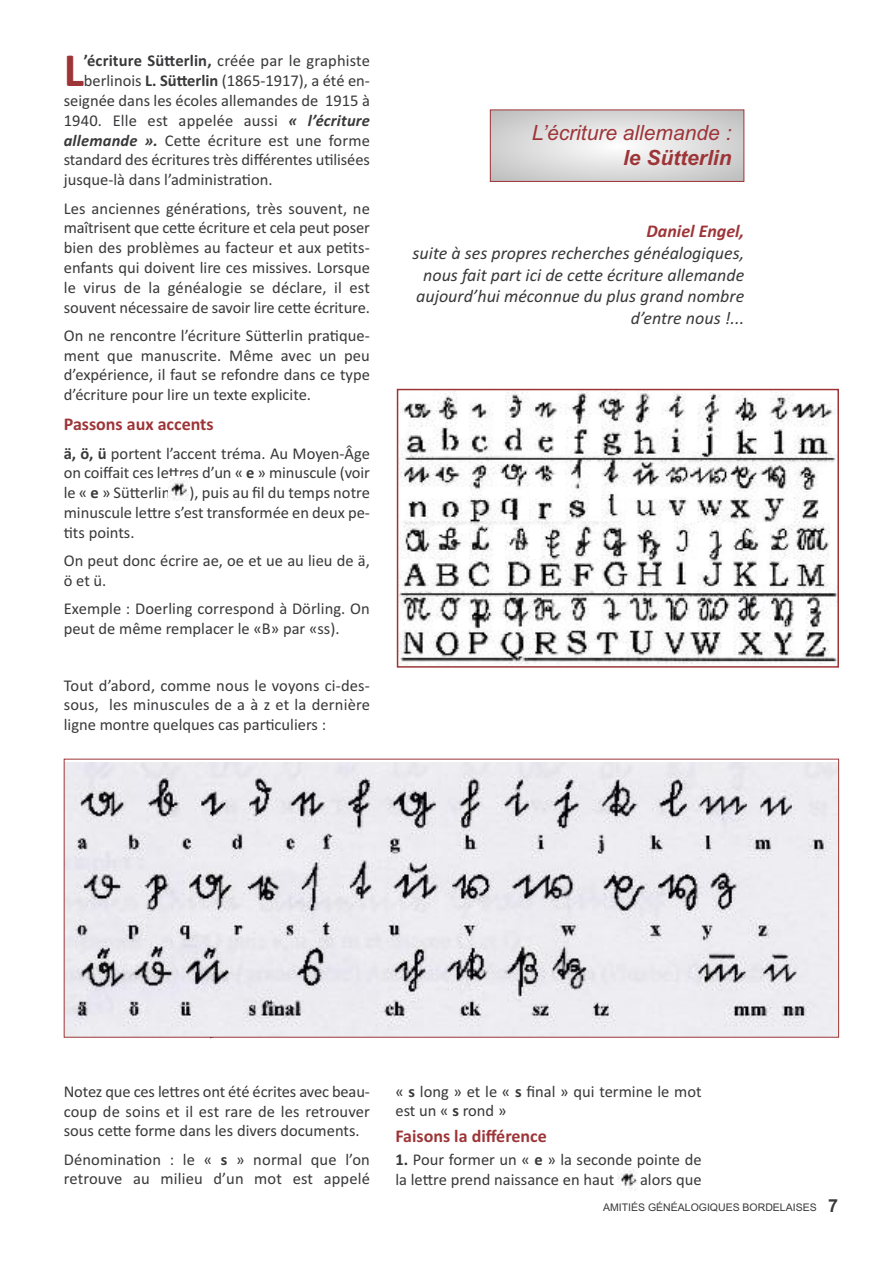
<style>
.page{position:relative;width:893px;height:1263px;background:#fff}
.page>*{position:absolute;margin:0;border:0;box-sizing:border-box;transform-origin:0 0}
.t1{font:700 47.85px "Calibri";color:#9d3538}
.t2{font:italic 21px "Arial";color:#9d3538}
.t3{font:italic 700 21px "Arial";color:#9d3538}
.t4{font:italic 18px/21.6px "Calibri";color:#39383a;text-align:right}
.t5{font:700 18px "Calibri";color:#9d3538}
.t6{font:italic 700 18px "Calibri";color:#9d3538}
.t7{font:16.5px/19.8px "Calibri";color:#39383a;text-align:justify}
.t8{font:700 16.5px "Calibri";letter-spacing:.01em;color:#39383a}
.t9{font:10.5px "Arial";color:#39383a}
.s1{font-weight:400}
.s2{font-weight:700}
.s3{font-weight:700;font-style:italic}
.s4{font-weight:700;font-size:18px}
</style>
<div class="page">
<svg style="left:492px;top:112px;width:250px;height:68px;background:#dbdadb"></svg>
<div style="left:490px;top:110px;width:254px;height:72px;border:1px solid #9d3538"></div>
<img style="left:400px;top:392px;width:436px;height:273px">
<div style="left:397px;top:389px;width:442px;height:279px;border:2px solid #9d3538"></div>
<img style="left:66px;top:762px;width:771px;height:273px">
<img style="left:169px;top:478px;width:19px;height:23px">
<img style="left:618px;top:1168px;width:20px;height:22px">
<h1 class="t1" style="left:64px;top:42px;width:22px">l</h1>
<p class="t8" style="left:84px;top:51px;width:288px">’écriture Sütterlin, <span class="s1">créée par le graphiste</span></p>
<p class="t7" style="left:84px;top:71px;width:288px">berlinois <span class="s2">l. Sütterlin</span> (1865-1917), a été en-</p>
<p class="t7" style="left:64px;top:90px;width:308px">seignée dans les écoles allemandes de 1915 à</p>
<p class="t7" style="left:64px;top:110px;width:308px">1940. Elle est appelée aussi <span class="s3">« l’écriture</span></p>
<p class="t7" style="left:64px;top:130px;width:308px"><span class="s3">allemande ».</span> Cette écriture est une forme</p>
<p class="t7" style="left:64px;top:150px;width:308px">standard des écritures très différentes utilisées</p>
<p class="t7" style="left:64px;top:170px;width:210px">jusque-là dans l’administration.</p>
<p class="t7" style="left:64px;top:198px;width:308px">Les anciennes générations, très souvent, ne maîtrisent que cette écriture et cela peut poser bien des problèmes au facteur et aux petits&shy;enfants qui doivent lire ces missives. Lorsque le virus de la généalogie se déclare, il est souvent nécessaire de savoir lire cette écriture.</p>
<p class="t7" style="left:64px;top:325px;width:308px">On ne rencontre l’écriture Sütterlin pratique&shy;ment que manuscrite. Même avec un peu d’expérience, il faut se refondre dans ce type d’écriture pour lire un texte explicite.</p>
<p class="t5" style="left:64px;top:413px;width:151px">Passons aux accents</p>
<p class="t7" style="left:64px;top:443px;width:308px"><span class="s2">ä, ö, ü</span> portent l’accent tréma. Au Moyen-Âge on coiffait ces lettres d’un « <span class="s2">e</span> » minuscule (voir le « <span class="s2">e</span> » Sütterlin ), puis au fil du temps notre minuscule lettre s’est transformée en deux pe&shy;tits points.</p>
<p class="t7" style="left:64px;top:551px;width:308px">On peut donc écrire ae, oe et ue au lieu de ä, ö et ü.</p>
<p class="t7" style="left:64px;top:599px;width:308px">Exemple : Doerling correspond à Dörling. On peut de même remplacer le «B» par «ss).</p>
<p class="t7" style="left:64px;top:675px;width:308px">Tout d’abord, comme nous le voyons ci-des&shy;sous, les minuscules de a à z et la dernière ligne montre quelques cas particuliers :</p>
<p class="t2" style="left:532px;top:121px;width:201px">L’écriture allemande :</p>
<p class="t3" style="left:623px;top:146px;width:110px">le Sütterlin</p>
<p class="t6" style="left:647px;top:221px;width:99px">Daniel Engel,</p>
<p class="t4" style="left:413px;top:242px;width:333px">suite à ses propres recherches généalogiques, nous fait part ici de cette écriture allemande aujourd’hui méconnue du plus grand nombre d’entre nous !...</p>
<p class="t7" style="left:64px;top:1081px;width:308px">Notez que ces lettres ont été écrites avec beau&shy;coup de soins et il est rare de les retrouver sous cette forme dans les divers documents.</p>
<p class="t7" style="left:64px;top:1149px;width:308px">Dénomination : le « <span class="s2">s</span> » normal que l’on retrouve au milieu d’un mot est appelé</p>
<p class="t7" style="left:395px;top:1081px;width:308px">« <span class="s2">s</span> long » et le « <span class="s2">s</span> final » qui termine le mot est un « <span class="s2">s</span> rond »</p>
<p class="t5" style="left:395px;top:1125px;width:153px">Faisons la différence</p>
<p class="t7" style="left:395px;top:1150px;width:308px"><span class="s2">1.</span> Pour former un « <span class="s2">e</span> » la seconde pointe de la lettre prend naissance en haut</p>
<p class="t7" style="left:640px;top:1169px;width:63px">alors que</p>
<p class="t9" style="left:603px;top:1201px;width:237px">AMITIÉS GÉNÉALOGIQUES BORDELAISES <span class="s4">7</span></p>
</div>
